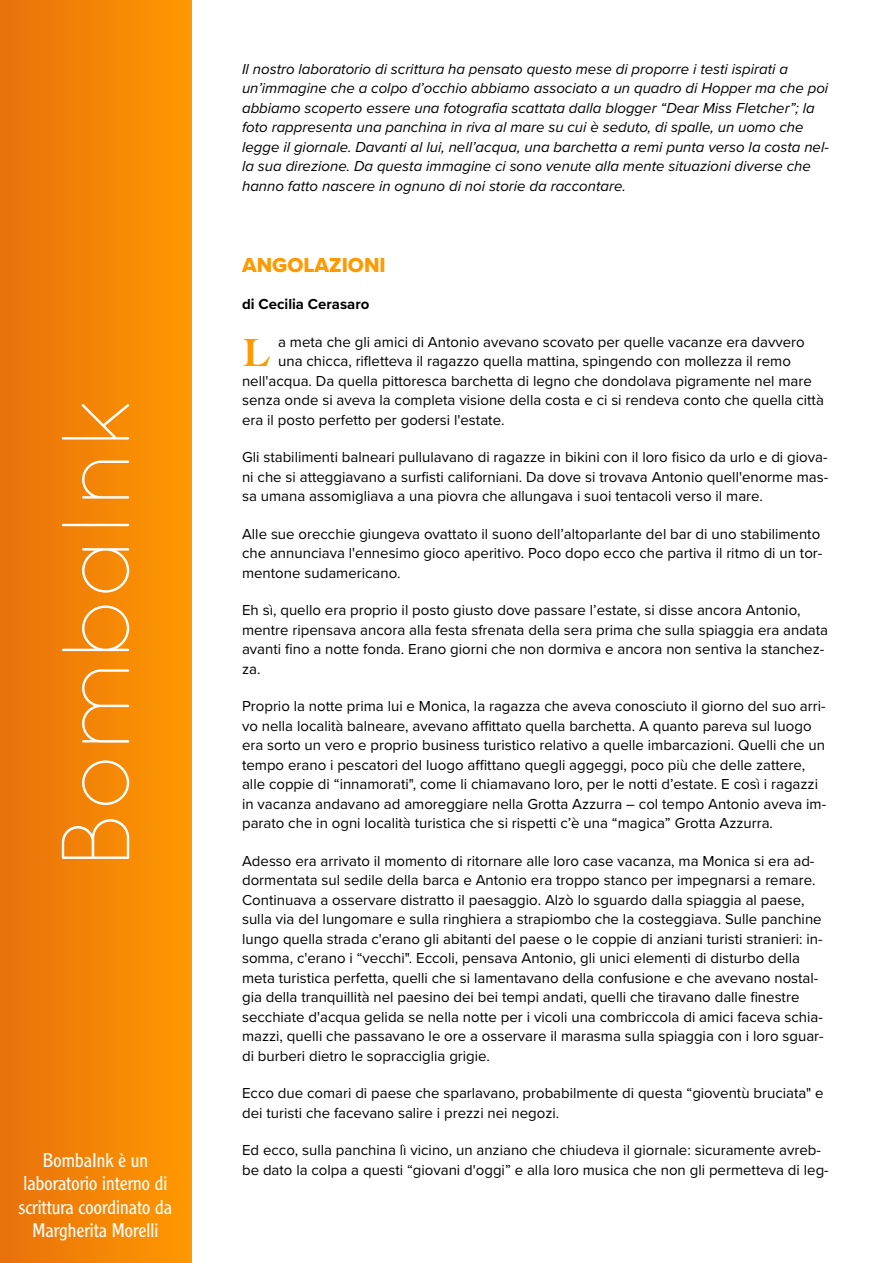
<style>
.page{position:relative;width:893px;height:1263px;background:#fff}
.page>*{position:absolute;margin:0;border:0;box-sizing:border-box;transform-origin:0 0}
.t1{font:300 96.3px "Quicksand";color:#fff}
.t2{font:700 41.25px "Engraver Oldsty 205 BT";color:#f90}
.t3{font:21px "Proxima Nova Extrabld";color:#f90}
.t4{font:300 19.5px/23.4px "Clearface Gothic LT Std";color:#fff;text-align:center}
.t5{font:15px/19.5px "Proxima Nova";color:#000}
.t6{font:italic 15px/19.5px "Proxima Nova";color:#000}
.t7{font:700 15px "Proxima Nova";color:#000}
</style>
<div class="page">
<div style="left:0;top:0;width:191px;height:1263px;background:linear-gradient(to right,#e8710c,#f90)"></div>
<h1 class="t1" style="left:62px;top:869px;width:476px;rotate:-90deg">BombaInk</h1>
<h3 class="t4" style="left:19px;top:1151px;width:155px">BombaInk è un laboratorio interno di scrittura coordinato da<br>Margherita Morelli</h3>
<p class="t6" style="left:242px;top:60px;width:588px">Il nostro laboratorio di scrittura ha pensato questo mese di proporre i testi ispirati a un’immagine che a colpo d’occhio abbiamo associato a un quadro di Hopper ma che poi abbiamo scoperto essere una fotografia scattata dalla blogger “Dear Miss Fletcher”; la foto rappresenta una panchina in riva al mare su cui è seduto, di spalle, un uomo che legge il giornale. Davanti al lui, nell’acqua, una barchetta a remi punta verso la costa nel&shy;la sua direzione. Da questa immagine ci sono venute alla mente situazioni diverse che hanno fatto nascere in ognuno di noi storie da raccontare.</p>
<h3 class="t3" style="left:242px;top:255px;width:145px">ANGOLAZIONI</h3>
<p class="t7" style="left:242px;top:297px;width:129px">di Cecilia Cerasaro</p>
<h2 class="t2" style="left:242px;top:335px;width:29px">L</h2>
<p class="t5" style="left:278px;top:332px;width:528px">a meta che gli amici di Antonio avevano scovato per quelle vacanze era davvero</p>
<p class="t5" style="left:278px;top:352px;width:514px">una chicca, rifletteva il ragazzo quella mattina, spingendo con mollezza il remo</p>
<p class="t5" style="left:242px;top:371px;width:571px">nell'acqua. Da quella pittoresca barchetta di legno che dondolava pigramente nel mare</p>
<p class="t5" style="left:242px;top:391px;width:583px">senza onde si aveva la completa visione della costa e ci si rendeva conto che quella città</p>
<p class="t5" style="left:242px;top:410px;width:264px">era il posto perfetto per godersi l'estate.</p>
<p class="t5" style="left:242px;top:448px;width:588px;text-align:justify">Gli stabilimenti balneari pullulavano di ragazze in bikini con il loro fisico da urlo e di giova&shy;ni che si atteggiavano a surfisti californiani. Da dove si trovava Antonio quell'enorme mas&shy;sa umana assomigliava a una piovra che allungava i suoi tentacoli verso il mare.</p>
<p class="t5" style="left:242px;top:524px;width:582px">Alle sue orecchie giungeva ovattato il suono dell’altoparlante del bar di uno stabilimento che annunciava l'ennesimo gioco aperitivo. Poco dopo ecco che partiva il ritmo di un tor&shy;mentone sudamericano.</p>
<p class="t5" style="left:242px;top:601px;width:588px">Eh sì, quello era proprio il posto giusto dove passare l’estate, si disse ancora Antonio, mentre ripensava ancora alla festa sfrenata della sera prima che sulla spiaggia era andata avanti fino a notte fonda. Erano giorni che non dormiva e ancora non sentiva la stanchez&shy;za.</p>
<p class="t5" style="left:242px;top:697px;width:586px">Proprio la notte prima lui e Monica, la ragazza che aveva conosciuto il giorno del suo arri&shy;vo nella località balneare, avevano affittato quella barchetta. A quanto pareva sul luogo era sorto un vero e proprio business turistico relativo a quelle imbarcazioni. Quelli che un tempo erano i pescatori del luogo affittano quegli aggeggi, poco più che delle zattere, alle coppie di “innamorati", come li chiamavano loro, per le notti d’estate. E così i ragazzi in vacanza andavano ad amoreggiare nella Grotta Azzurra – col tempo Antonio aveva im&shy;parato che in ogni località turistica che si rispetti c’è una “magica” Grotta Azzurra.</p>
<p class="t5" style="left:242px;top:851px;width:583px">Adesso era arrivato il momento di ritornare alle loro case vacanza, ma Monica si era ad&shy;dormentata sul sedile della barca e Antonio era troppo stanco per impegnarsi a remare.<br>Continuava a osservare distratto il paesaggio. Alzò lo sguardo dalla spiaggia al paese, sulla via del lungomare e sulla ringhiera a strapiombo che la costeggiava. Sulle panchine lungo quella strada c'erano gli abitanti del paese o le coppie di anziani turisti stranieri: in&shy;somma, c'erano i “vecchi". Eccoli, pensava Antonio, gli unici elementi di disturbo della meta turistica perfetta, quelli che si lamentavano della confusione e che avevano nostal&shy;gia della tranquillità nel paesino dei bei tempi andati, quelli che tiravano dalle finestre secchiate d'acqua gelida se nella notte per i vicoli una combriccola di amici faceva schia&shy;mazzi, quelli che passavano le ore a osservare il marasma sulla spiaggia con i loro sguar&shy;di burberi dietro le sopracciglia grigie.</p>
<p class="t5" style="left:242px;top:1084px;width:583px">Ecco due comari di paese che sparlavano, probabilmente di questa “gioventù bruciata" e dei turisti che facevano salire i prezzi nei negozi.</p>
<p class="t5" style="left:242px;top:1141px;width:588px">Ed ecco, sulla panchina lì vicino, un anziano che chiudeva il giornale: sicuramente avreb&shy;be dato la colpa a questi “giovani d'oggi” e alla loro musica che non gli permetteva di leg-</p>
</div>
